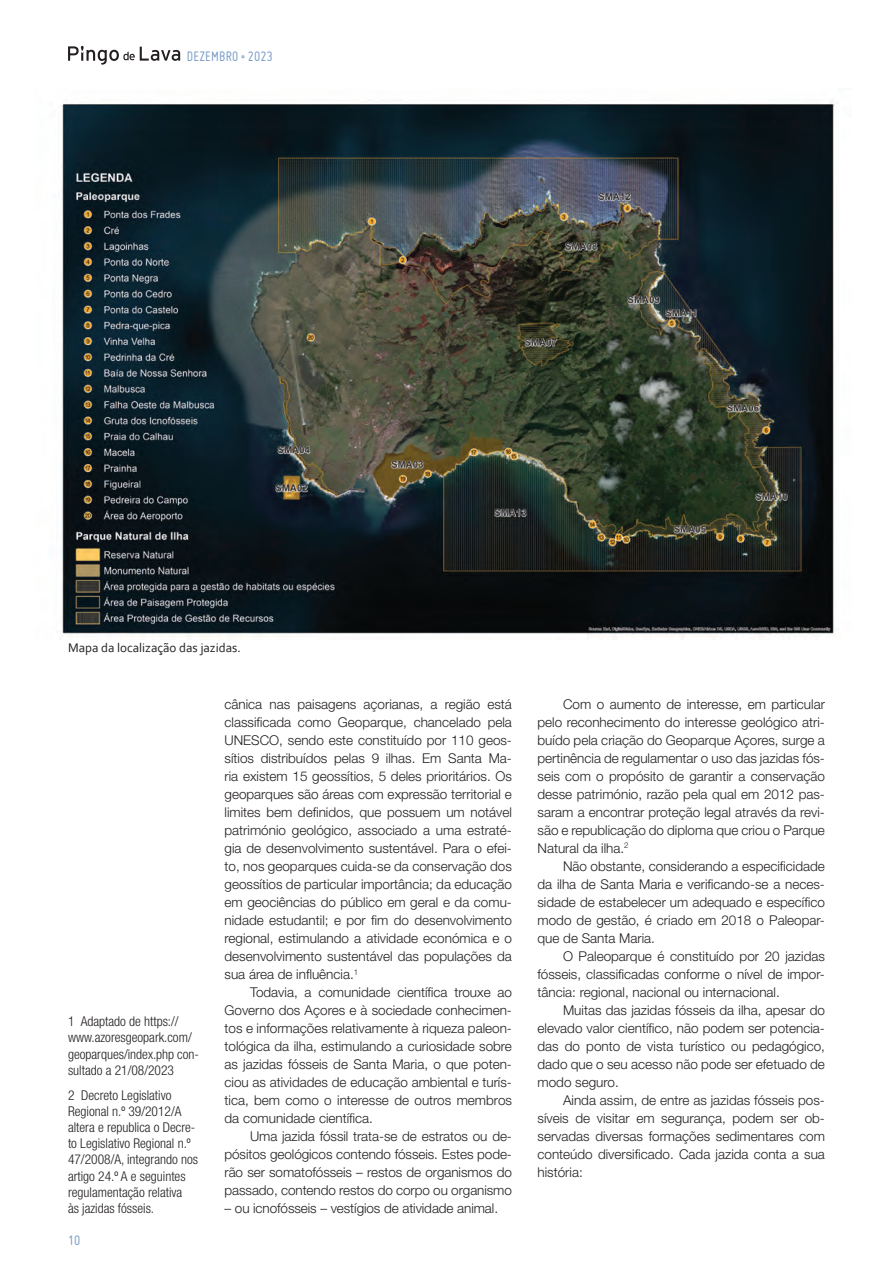
<style>
.page{position:relative;width:893px;height:1276px;background:#fff}
.page>*{position:absolute;margin:0;border:0;box-sizing:border-box;transform-origin:0 0}
.t1{font:15px "Miso";letter-spacing:.015em;color:#7b9dc7}
.txt-pr{font:300 13.5px/18px "Helvetica Neue LT Std";color:#231f20;text-align:justify}
.rodape{font:300 condensed 13.5px/16.2px "Helvetica Neue LT Std";color:#231f20}
.legenda-neto{font:13.05px "Corbel";color:#231f20}
</style>
<div class="page">
<img style="left:61px;top:100px;width:775px;height:538px">
<svg style="left:68px;top:46px;width:112px;height:19px"></svg>
<p class="t1" style="left:187px;top:48px;width:87px">DEZEMBRO • 2023</p>
<p class="legenda-neto" style="left:68px;top:639px;width:174px">Mapa da localização das jazidas.</p>
<p class="rodape" style="left:68px;top:1013px;width:132px">1 Adaptado de https:// www.azoresgeopark.com/ geoparques/index.php con&shy;sultado a 21/08/2023</p>
<p class="rodape" style="left:68px;top:1086px;width:132px">2 Decreto Legislativo<br>Regional n.º 39/2012/A altera e republica o Decre&shy;to Legislativo Regional n.º<br>47/2008/A, integrando nos artigo 24.º A e seguintes regulamentação relativa<br>às jazidas fósseis.</p>
<p class="t1" style="left:68px;top:1231px;width:14px">10</p>
<p class="txt-pr" style="left:225px;top:695px;width:289px">cânica nas paisagens açorianas, a região está classificada como Geoparque, chancelado pela UNESCO, sendo este constituído por 110 geos&shy;sítios distribuídos pelas 9 ilhas. Em Santa Ma&shy;ria existem 15 geossítios, 5 deles prioritários. Os geoparques são áreas com expressão territorial e limites bem definidos, que possuem um notável património geológico, associado a uma estraté&shy;gia de desenvolvimento sustentável. Para o efei&shy;to, nos geoparques cuida-se da conservação dos geossítios de particular importância; da educação em geociências do público em geral e da comu&shy;nidade estudantil; e por fim do desenvolvimento regional, estimulando a atividade económica e o desenvolvimento sustentável das populações da sua área de influência.<sup>1</sup></p>
<p class="txt-pr" style="left:225px;top:983px;width:289px;text-indent:26px">Todavia, a comunidade científica trouxe ao Governo dos Açores e à sociedade conhecimen&shy;tos e informações relativamente à riqueza paleon&shy;tológica da ilha, estimulando a curiosidade sobre as jazidas fósseis de Santa Maria, o que poten&shy;ciou as atividades de educação ambiental e turís&shy;tica, bem como o interesse de outros membros da comunidade científica.</p>
<p class="txt-pr" style="left:225px;top:1127px;width:289px;text-indent:26px">Uma jazida fóssil trata-se de estratos ou de&shy;pósitos geológicos contendo fósseis. Estes pode&shy;rão ser somatofósseis – restos de organismos do passado, contendo restos do corpo ou organismo</p>
<p class="txt-pr" style="left:225px;top:1199px;width:275px">– ou icnofósseis – vestígios de atividade animal.</p>
<p class="txt-pr" style="left:537px;top:695px;width:289px;text-indent:26px">Com o aumento de interesse, em particular pelo reconhecimento do interesse geológico atri&shy;buído pela criação do Geoparque Açores, surge a pertinência de regulamentar o uso das jazidas fós&shy;seis com o propósito de garantir a conservação desse património, razão pela qual em 2012 pas&shy;saram a encontrar proteção legal através da revi&shy;são e republicação do diploma que criou o Parque Natural da ilha.<sup>2</sup></p>
<p class="txt-pr" style="left:537px;top:857px;width:289px;text-indent:26px">Não obstante, considerando a especificidade da ilha de Santa Maria e verificando-se a neces&shy;sidade de estabelecer um adequado e específico modo de gestão, é criado em 2018 o Paleopar&shy;que de Santa Maria.</p>
<p class="txt-pr" style="left:537px;top:947px;width:289px;text-indent:26px">O Paleoparque é constituído por 20 jazidas fósseis, classificadas conforme o nível de impor&shy;tância: regional, nacional ou internacional.</p>
<p class="txt-pr" style="left:537px;top:1001px;width:289px;text-indent:26px">Muitas das jazidas fósseis da ilha, apesar do elevado valor científico, não podem ser potencia&shy;das do ponto de vista turístico ou pedagógico, dado que o seu acesso não pode ser efetuado de modo seguro.</p>
<p class="txt-pr" style="left:537px;top:1091px;width:289px;text-indent:26px">Ainda assim, de entre as jazidas fósseis pos&shy;síveis de visitar em segurança, podem ser ob&shy;servadas diversas formações sedimentares com conteúdo diversificado. Cada jazida conta a sua história:</p>
</div>
